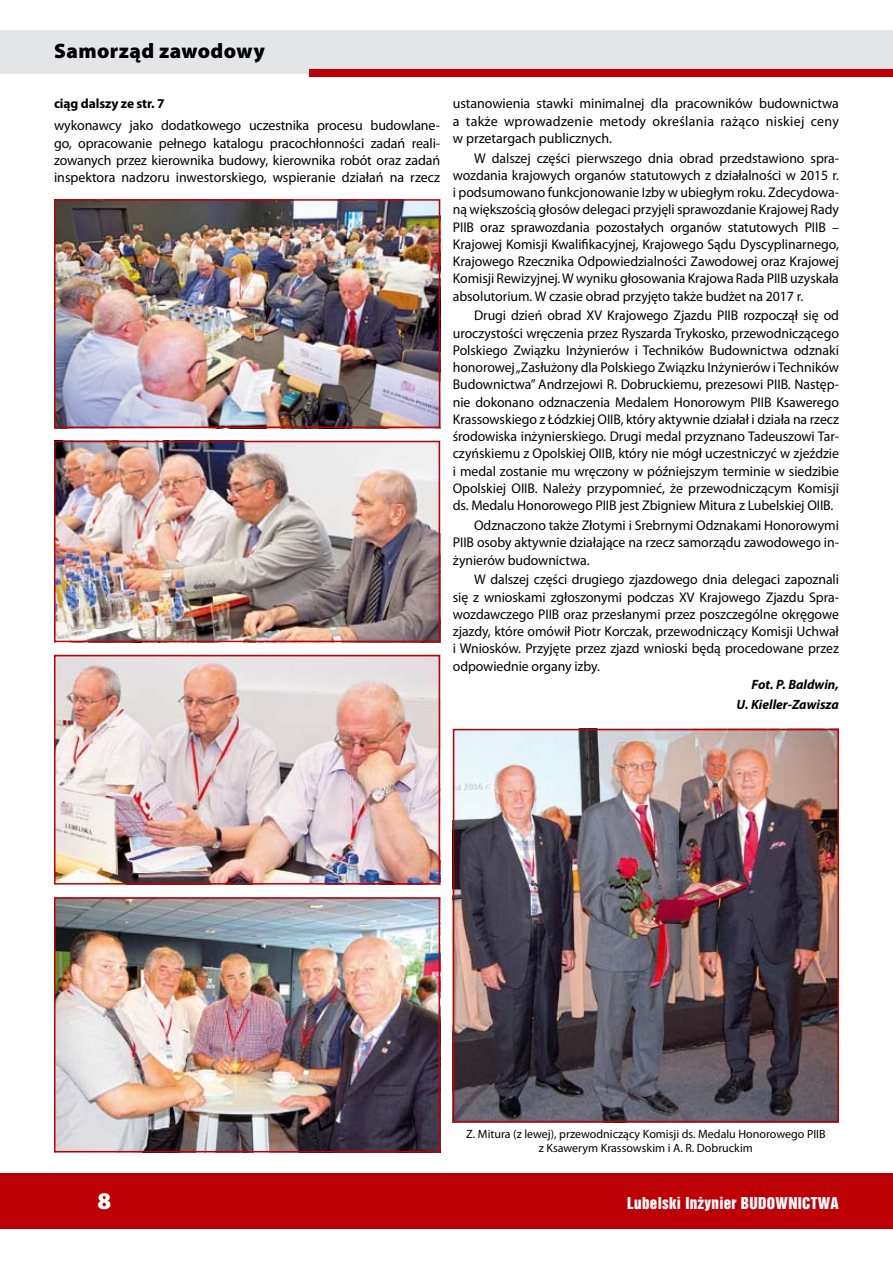
<style>
.page{position:relative;width:893px;height:1263px;background:#fff}
.page>*{position:absolute;margin:0;border:0;box-sizing:border-box;transform-origin:0 0}
.t1{font:900 24px "Myriad Pro";color:#fff}
.t2{font:900 21px "Myriad Pro";letter-spacing:.02em;color:#000}
.t3{font:15px "Switzerland Inserat";letter-spacing:.02em;color:#fff}
.t4{font:14.1px/17.2px "Myriad Pro";letter-spacing:-.005em;color:#000;text-align:justify}
.t5{font:italic 700 13.5px/19.4px "Myriad Pro";color:#000;text-align:right}
.t6{font:700 13.5px "Myriad Pro";letter-spacing:-.01em;color:#000}
.t7{font:12px/14.4px "Myriad Pro";color:#000;text-align:center}
</style>
<div class="page">
<div style="left:0;top:30px;width:893px;height:43px;background:#e3e5e6"></div>
<div style="left:0;top:1173px;width:893px;height:55px;background:#bc0006"></div>
<div style="left:309px;top:70px;width:584px;height:7px;background:#bc0006"></div>
<img style="left:57px;top:202px;width:380px;height:223px">
<div style="left:54px;top:199px;width:386px;height:229px;border:2px solid #bc0006"></div>
<img style="left:57px;top:444px;width:380px;height:195px">
<div style="left:54px;top:441px;width:386px;height:201px;border:2px solid #bc0006"></div>
<img style="left:57px;top:658px;width:380px;height:223px">
<div style="left:54px;top:655px;width:386px;height:229px;border:2px solid #bc0006"></div>
<img style="left:57px;top:900px;width:380px;height:249px">
<div style="left:54px;top:897px;width:386px;height:255px;border:2px solid #bc0006"></div>
<img style="left:456px;top:732px;width:380px;height:387px">
<div style="left:453px;top:729px;width:386px;height:393px;border:2px solid #bc0006"></div>
<h2 class="t2" style="left:54px;top:39px;width:212px">Samorząd zawodowy</h2>
<p class="t6" style="left:54px;top:95px;width:112px">ciąg dalszy ze str. 7</p>
<p class="t4" style="left:54px;top:117px;width:388px">wykonawcy jako dodatkowego uczestnika procesu budowlane&shy;go, opracowanie pełnego katalogu pracochłonności zadań reali&shy;zowanych przez kierownika budowy, kierownika robót oraz zadań inspektora nadzoru inwestorskiego, wspieranie działań na rzecz</p>
<p class="t4" style="left:453px;top:95px;width:388px">ustanowienia stawki minimalnej dla pracowników budownictwa a także wprowadzenie metody określania rażąco niskiej ceny w przetargach publicznych.</p>
<p class="t4" style="left:453px;top:149px;width:388px;text-indent:21px">W dalszej części pierwszego dnia obrad przedstawiono spra&shy;wozdania krajowych organów statutowych z działalności w 2015 r. i podsumowano funkcjonowanie Izby w ubiegłym roku. Zdecydowa&shy;ną większością głosów delegaci przyjęli sprawozdanie Krajowej Rady PIIB oraz sprawozdania pozostałych organów statutowych PIIB – Krajowej Komisji Kwalifikacyjnej, Krajowego Sądu Dyscyplinarnego, Krajowego Rzecznika Odpowiedzialności Zawodowej oraz Krajowej Komisji Rewizyjnej. W wyniku głosowania Krajowa Rada PIIB uzyskała absolutorium. W czasie obrad przyjęto także budżet na 2017 r.</p>
<p class="t4" style="left:453px;top:307px;width:388px;text-indent:21px">Drugi dzień obrad XV Krajowego Zjazdu PIIB rozpoczął się od uroczystości wręczenia przez Ryszarda Trykosko, przewodniczącego Polskiego Związku Inżynierów i Techników Budownictwa odznaki honorowej „Zasłużony dla Polskiego Związku Inżynierów i Techników Budownictwa” Andrzejowi R. Dobruckiemu, prezesowi PIIB. Następ&shy;nie dokonano odznaczenia Medalem Honorowym PIIB Ksawerego Krassowskiego z Łódzkiej OIIB, który aktywnie działał i działa na rzecz środowiska inżynierskiego. Drugi medal przyznano Tadeuszowi Tar&shy;czyńskiemu z Opolskiej OIIB, który nie mógł uczestniczyć w zjeździe i medal zostanie mu wręczony w późniejszym terminie w siedzibie Opolskiej OIIB. Należy przypomnieć, że przewodniczącym Komisji ds. Medalu Honorowego PIIB jest Zbigniew Mitura z Lubelskiej OIIB.</p>
<p class="t4" style="left:453px;top:516px;width:388px;text-indent:21px">Odznaczono także Złotymi i Srebrnymi Odznakami Honorowymi PIIB osoby aktywnie działające na rzecz samorządu zawodowego in&shy;żynierów budownictwa.</p>
<p class="t4" style="left:453px;top:571px;width:388px;text-indent:21px">W dalszej części drugiego zjazdowego dnia delegaci zapoznali się z wnioskami zgłoszonymi podczas XV Krajowego Zjazdu Spra&shy;wozdawczego PIIB oraz przesłanymi przez poszczególne okręgowe zjazdy, które omówił Piotr Korczak, przewodniczący Komisji Uchwał i Wniosków. Przyjęte przez zjazd wnioski będą procedowane przez odpowiednie organy izby.</p>
<p class="t5" style="left:736px;top:674px;width:104px">Fot. P. Baldwin,<br>U. Kieller-Zawisza</p>
<p class="t7" style="left:466px;top:1126px;width:361px">Z. Mitura (z lewej), przewodniczący Komisji ds. Medalu Honorowego PIIB z Ksawerym Krassowskim i A. R. Dobruckim</p>
<h1 class="t1" style="left:98px;top:1187px;width:15px">8</h1>
<p class="t3" style="left:627px;top:1194px;width:213px">Lubelski Inżynier BUDOWNICTWA</p>
</div>
